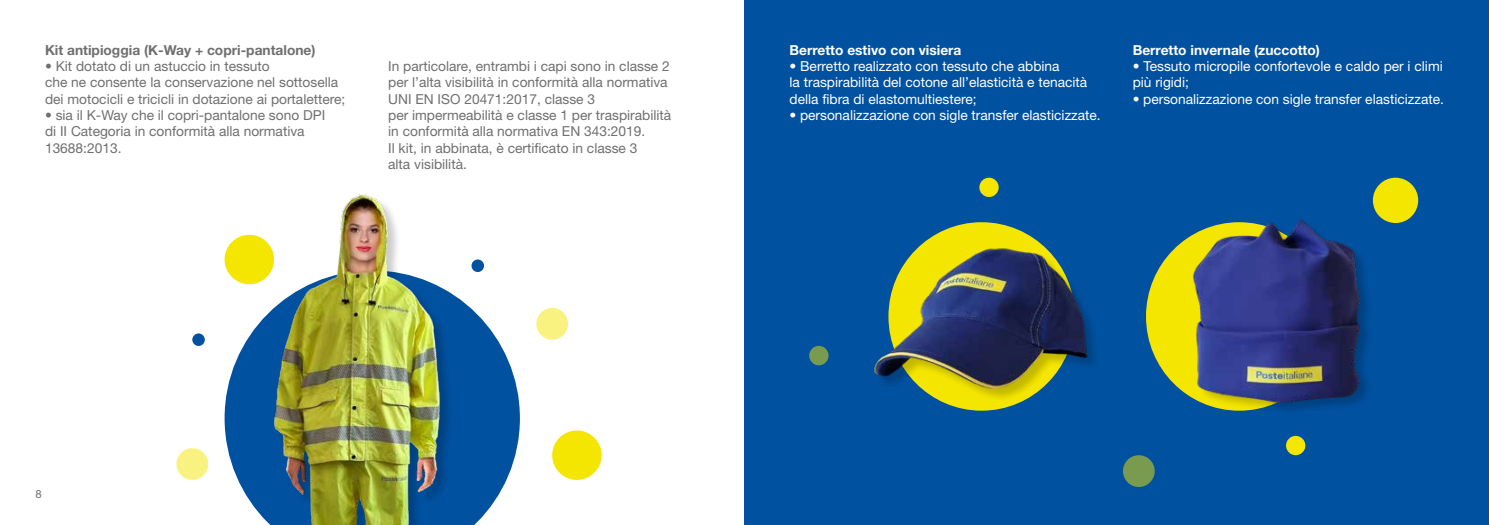
<style>
.page{position:relative;width:1489px;height:525px;background:#fff}
.page>*{position:absolute;margin:0;border:0;box-sizing:border-box;transform-origin:0 0}
.t1{font:13.75px/16.2px "Helvetica Neue LT Std";color:#706f6f}
.t2{font:13.75px/16.2px "Helvetica Neue LT Std";color:#fff}
.t3{font:700 13.75px "Helvetica Neue LT Std";color:#fff}
.t4{font:700 13.75px "Helvetica Neue LT Std";color:#706f6f}
.t5{font:11.25px "Helvetica Neue LT Std";color:#706f6f}
</style>
<div class="page">
<svg style="left:224px;top:270px;width:296px;height:254px;fill:#0051a0"></svg>
<div style="left:176px;top:448px;width:32px;height:31px;background:#f9f280;border-radius:50%"></div>
<div style="left:536px;top:308px;width:32px;height:31px;background:#f9f280;border-radius:50%"></div>
<div style="left:471px;top:259px;width:13px;height:13px;background:#0051a0;border-radius:50%"></div>
<div style="left:192px;top:333px;width:13px;height:13px;background:#0051a0;border-radius:50%"></div>
<div style="left:224px;top:235px;width:50px;height:49px;background:#f4e600;border-radius:50%"></div>
<div style="left:552px;top:430px;width:49px;height:49px;background:#f4e600;border-radius:50%"></div>
<img style="left:274px;top:194px;width:196px;height:330px">
<div style="left:744px;top:0;width:744px;height:524px;background:#0051a0"></div>
<svg style="left:809px;top:345px;width:19px;height:20px"></svg>
<div style="left:1122px;top:455px;width:32px;height:31px;background:#799b50;border-radius:50%"></div>
<div style="left:1372px;top:177px;width:45px;height:46px;background:#f4e600;border-radius:50%"></div>
<div style="left:1285px;top:435px;width:20px;height:20px;background:#f4e600;border-radius:50%"></div>
<div style="left:979px;top:177px;width:19px;height:20px;background:#f4e600;border-radius:50%"></div>
<div style="left:875px;top:221px;width:498px;height:194px;background:#000;opacity:.2"></div>
<img style="left:1182px;top:219px;width:187px;height:189px">
<img style="left:874px;top:221px;width:225px;height:185px">
<p class="t4" style="left:45px;top:41px;width:272px">Kit antipioggia (K-Way + copri-pantalone)</p>
<p class="t1" style="left:45px;top:58px;width:302px">• Kit dotato di un astuccio in tessuto<br>che ne consente la conservazione nel sottosella dei motocicli e tricicli in dotazione ai portalettere;</p>
<p class="t1" style="left:45px;top:107px;width:282px">• sia il K-Way che il copri-pantalone sono DPI di II Categoria in conformità alla normativa<br>13688:2013.</p>
<p class="t1" style="left:388px;top:58px;width:284px">In particolare, entrambi i capi sono in classe 2 per l’alta visibilità in conformità alla normativa UNI EN ISO 20471:2017, classe 3<br>per impermeabilità e classe 1 per traspirabilità in conformità alla normativa EN 343:2019.<br>Il kit, in abbinata, è certificato in classe 3<br>alta visibilità.</p>
<p class="t3" style="left:789px;top:41px;width:173px">Berretto estivo con visiera</p>
<p class="t2" style="left:789px;top:58px;width:299px">• Berretto realizzato con tessuto che abbina<br>la traspirabilità del cotone all’elasticità e tenacità della fibra di elastomultiestere;</p>
<p class="t2" style="left:789px;top:107px;width:313px">• personalizzazione con sigle transfer elasticizzate.</p>
<p class="t3" style="left:1132px;top:41px;width:189px">Berretto invernale (zuccotto)</p>
<p class="t2" style="left:1132px;top:58px;width:311px">• Tessuto micropile confortevole e caldo per i climi più rigidi;</p>
<p class="t2" style="left:1132px;top:90px;width:313px">• personalizzazione con sigle transfer elasticizzate.</p>
<p class="t5" style="left:35px;top:486px;width:8px">8</p>
</div>
